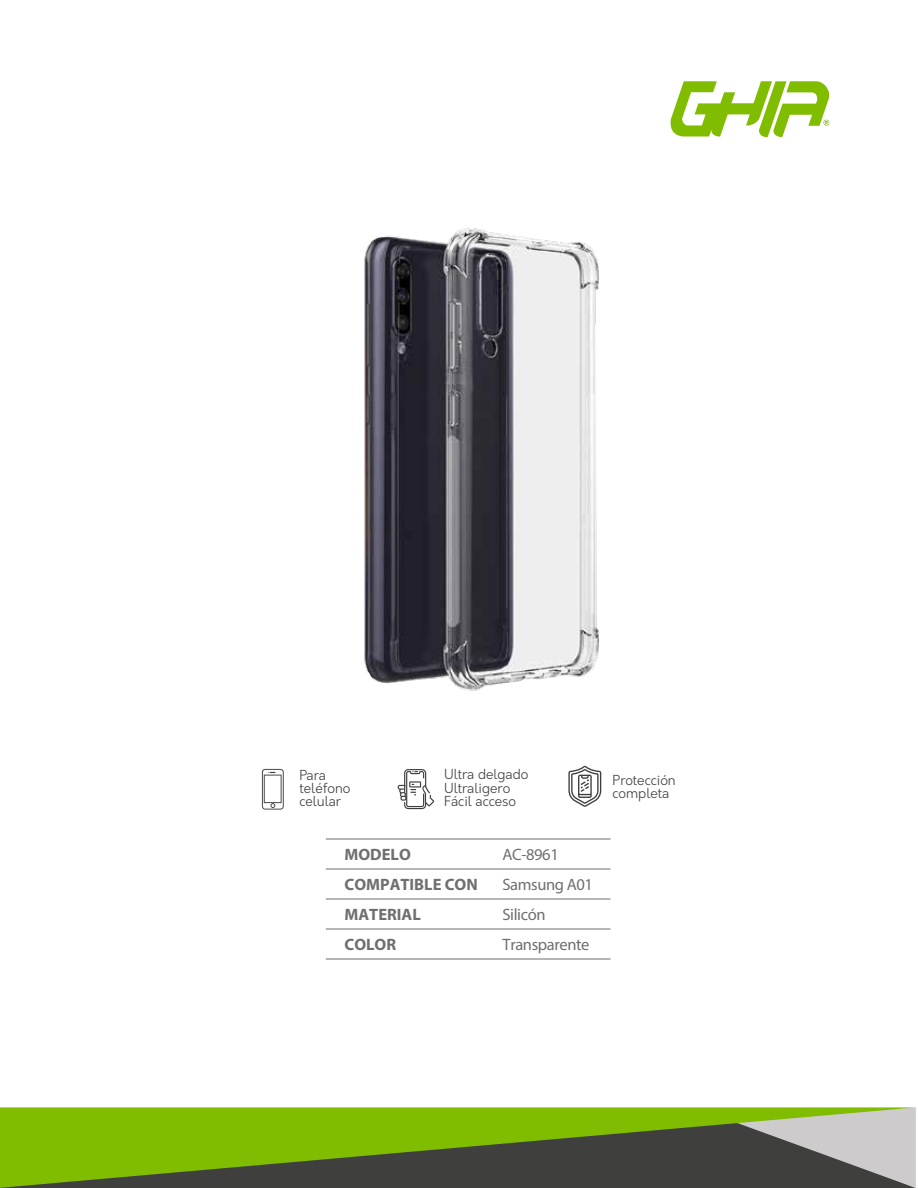
<style>
.page{position:relative;width:918px;height:1188px;background:#fff}
.page>*{position:absolute;margin:0;border:0;box-sizing:border-box;transform-origin:0 0}
.t1{font:16.5px/30px "Myriad Pro";letter-spacing:-.025em;color:#706f6f}
.t2{font:700 16.5px/30px "Myriad Pro";color:#706f6f}
.t3{font:300 13.5px/13.5px "Orkney";color:#3f3f3e}
</style>
<div class="page">
<svg style="left:0;top:1107px;width:916px;height:81px;background:#6e8b2d"></svg>
<svg style="left:671px;top:81px;width:159px;height:56px"></svg>
<hr style="left:326px;top:928px;width:284px;height:2px;background:#9d9d9c">
<hr style="left:326px;top:898px;width:284px;height:2px;background:#9d9d9c">
<hr style="left:326px;top:838px;width:284px;height:2px;background:#9d9d9c">
<hr style="left:326px;top:958px;width:284px;height:2px;background:#9d9d9c">
<hr style="left:326px;top:868px;width:284px;height:2px;background:#9d9d9c">
<svg style="left:398px;top:769px;width:36px;height:40px"></svg>
<svg style="left:568px;top:766px;width:33px;height:41px"></svg>
<svg style="left:262px;top:769px;width:22px;height:41px"></svg>
<img style="left:364px;top:228px;width:235px;height:463px">
<p class="t3" style="left:300px;top:768px;width:52px">Para teléfono celular</p>
<p class="t3" style="left:444px;top:768px;width:86px">Ultra delgado<br>Ultraligero<br>Fácil acceso</p>
<p class="t3" style="left:613px;top:773px;width:65px">Protección completa</p>
<p class="t2" style="left:345px;top:839px;width:135px">MODELO<br>COMPATIBLE CON<br>MATERIAL<br>COLOR</p>
<p class="t1" style="left:503px;top:839px;width:92px">AC-8961<br>Samsung A01<br>Silicón<br>Transparente</p>
</div>
